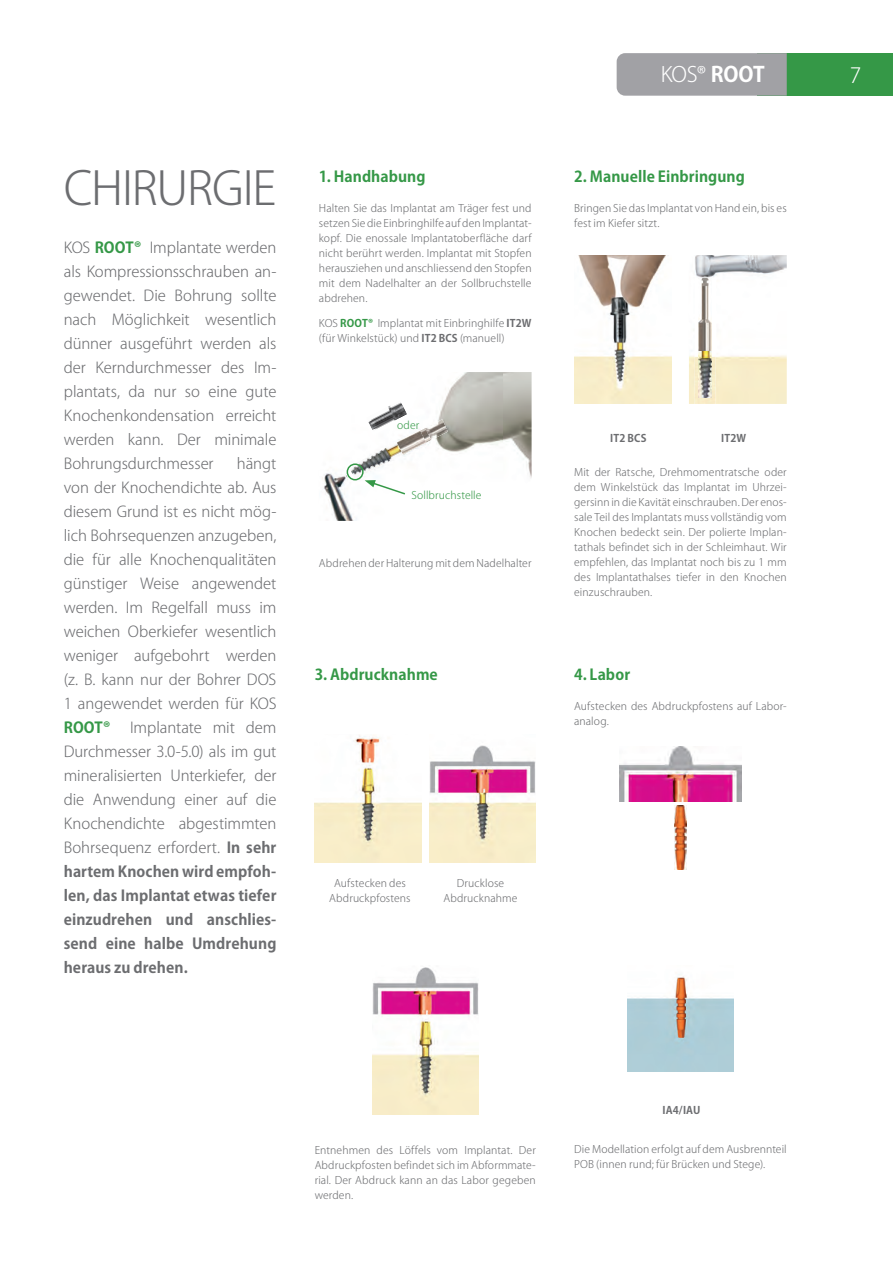
<style>
.page{position:relative;width:893px;height:1263px;background:#fff}
.page>*{position:absolute;margin:0;border:0;box-sizing:border-box;transform-origin:0 0}
.t1{font:45.75px "Koz Go Pro Light 90 msp RKSJ H";letter-spacing:-.025em;color:#6c6d70}
.t2{font:21px "Koz Go Pro Light 90 msp RKSJ H";color:#fff}
.t3{font:15px/24px "Koz Go Pro Light 90 msp RKSJ H";letter-spacing:-.005em;color:#6c6d70;text-align:justify}
.t4{font:15px/24px "Koz Go Pro Bold 90 msp RKSJ H";letter-spacing:.005em;color:#6c6d70;text-align:justify}
.t5{font:15px "Koz Go Pro Bold 90 msp RKSJ H";letter-spacing:.005em;color:#359847}
.t6{font:10.5px/15px "Koz Go Pro Light 90 msp RKSJ H";letter-spacing:.01em;color:#6c6d70}
.t7{font:10.5px "Koz Go Pro Light 90 msp RKSJ H";letter-spacing:.015em;color:#359847}
.t8{font:10.5px "Koz Go Pro Bold 90 msp RKSJ H";letter-spacing:.015em;color:#6c6d70}
.s1{font-family:"Koz Go Pro Bold 90 msp RKSJ H";color:#359847}
.s2{font-family:"Koz Go Pro Bold 90 msp RKSJ H"}
</style>
<div class="page">
<div style="left:757px;top:53px;width:136px;height:43px;background:#359847"></div>
<div style="left:617px;top:53px;width:170px;height:43px;background:#a1a1a5"></div>
<img style="left:619px;top:746px;width:123px;height:55px">
<img style="left:627px;top:974px;width:106px;height:97px">
<img style="left:675px;top:806px;width:11px;height:64px">
<img style="left:322px;top:372px;width:209px;height:149px">
<img style="left:431px;top:419px;width:17px;height:36px">
<svg style="left:343px;top:398px;width:88px;height:98px"></svg>
<img style="left:366px;top:400px;width:41px;height:32px">
<img style="left:574px;top:255px;width:98px;height:149px">
<img style="left:689px;top:255px;width:98px;height:149px">
<img style="left:695px;top:351px;width:20px;height:53px">
<img style="left:698px;top:351px;width:14px;height:47px">
<svg style="left:695px;top:279px;width:20px;height:72px"></svg>
<svg style="left:699px;top:351px;width:12px;height:1px"></svg>
<img style="left:429px;top:745px;width:107px;height:117px">
<img style="left:372px;top:967px;width:106px;height:147px">
<img style="left:315px;top:735px;width:106px;height:127px">
<h1 class="t1" style="left:64px;top:170px;width:214px">CHIRURGIE</h1>
<p class="t3" style="left:64px;top:237px;width:214px">KOS <span class="s1">ROOT®</span> Implantate werden als Kompressionsschrauben an&shy;gewendet. Die Bohrung sollte nach Möglichkeit wesentlich dünner ausgeführt werden als der Kerndurchmesser des Im&shy;plantats, da nur so eine gute Knochenkondensation erreicht werden kann. Der minimale Bohrungsdurchmesser</p>
<p class="t3" style="left:64px;top:453px;width:214px;text-indent:173px">hängt von der Knochendichte ab. Aus diesem Grund ist es nicht mög&shy;lich Bohrsequenzen anzugeben, die für alle Knochenqualitäten günstiger Weise angewendet werden. Im Regelfall muss im weichen Oberkiefer wesentlich weniger aufgebohrt werden (z. B. kann nur der Bohrer DOS 1 angewendet werden für KOS</p>
<h3 class="t5" style="left:64px;top:722px;width:48px">ROOT®</h3>
<h3 class="t3" style="left:64px;top:717px;width:214px;text-indent:66px">Implantate mit dem Durchmesser 3.0-5.0) als im gut mineralisierten Unterkiefer, der die Anwendung einer auf die Knochendichte abgestimmten Bohrsequenz erfordert. <span class="s2">In sehr</span></h3>
<h3 class="t4" style="left:64px;top:861px;width:214px">hartem Knochen wird empfoh&shy;len, das Implantat etwas tiefer einzudrehen und anschlies&shy;send eine halbe Umdrehung heraus zu drehen.</h3>
<h3 class="t5" style="left:319px;top:171px;width:108px">1. Handhabung</h3>
<p class="t6" style="left:319px;top:202px;width:214px;text-align:justify">Halten Sie das Implantat am Träger fest und setzen Sie die Einbringhilfe auf den Implantat&shy;kopf. Die enossale Implantatoberfläche darf nicht berührt werden. Implantat mit Stopfen herausziehen und anschliessend den Stopfen mit dem Nadelhalter an der Sollbruchstelle abdrehen.</p>
<p class="t6" style="left:319px;top:317px;width:214px">KOS <span class="s1">ROOT®</span> Implantat mit Einbringhilfe <span class="s2">IT2W </span>(für Winkelstück) und <span class="s2">IT2 BCS</span> (manuell)</p>
<p class="t7" style="left:397px;top:421px;width:24px">oder</p>
<p class="t7" style="left:411px;top:491px;width:72px">Sollbruchstelle</p>
<p class="t6" style="left:319px;top:557px;width:214px">Abdrehen der Halterung mit dem Nadelhalter</p>
<h3 class="t5" style="left:315px;top:668px;width:125px">3. Abdrucknahme</h3>
<p class="t6" style="left:329px;top:877px;width:83px;text-align:center">Aufstecken des<br>Abdruckpfostens</p>
<p class="t6" style="left:443px;top:877px;width:76px;text-align:center">Drucklose<br>Abdrucknahme</p>
<h2 class="t2" style="left:661px;top:67px;width:106px">KOS® <span class="s2">ROOT</span></h2>
<h2 class="t2" style="left:850px;top:67px;width:13px">7</h2>
<h3 class="t5" style="left:574px;top:171px;width:172px">2. Manuelle Einbringung</h3>
<p class="t6" style="left:574px;top:202px;width:214px">Bringen Sie das Implantat von Hand ein, bis es fest im Kiefer sitzt.</p>
<p class="t8" style="left:610px;top:434px;width:38px">IT2 BCS</p>
<p class="t8" style="left:721px;top:434px;width:27px">IT2W</p>
<p class="t6" style="left:574px;top:466px;width:214px;text-align:justify">Mit der Ratsche, Drehmomentratsche oder dem Winkelstück das Implantat im Uhrzei&shy;gersinn in die Kavität einschrauben. Der enos&shy;sale Teil des Implantats muss vollständig vom Knochen bedeckt sein. Der polierte Implan&shy;tathals befindet sich in der Schleimhaut. Wir empfehlen, das Implantat noch bis zu 1 mm des Implantathalses tiefer in den Knochen einzuschrauben.</p>
<h3 class="t5" style="left:574px;top:668px;width:57px">4. Labor</h3>
<p class="t6" style="left:574px;top:700px;width:214px">Aufstecken des Abdruckpfostens auf Labor&shy;analog.</p>
<p class="t6" style="left:315px;top:1144px;width:223px;text-align:justify">Entnehmen des Löffels vom Implantat. Der Abdruckpfosten befindet sich im Abformmate&shy;rial. Der Abdruck kann an das Labor gegeben werden.</p>
<p class="t8" style="left:662px;top:1106px;width:39px">IA4/IAU</p>
<p class="t6" style="left:574px;top:1143px;width:214px">Die Modellation erfolgt auf dem Ausbrennteil<br>POB (innen rund; für Brücken und Stege).</p>
</div>
